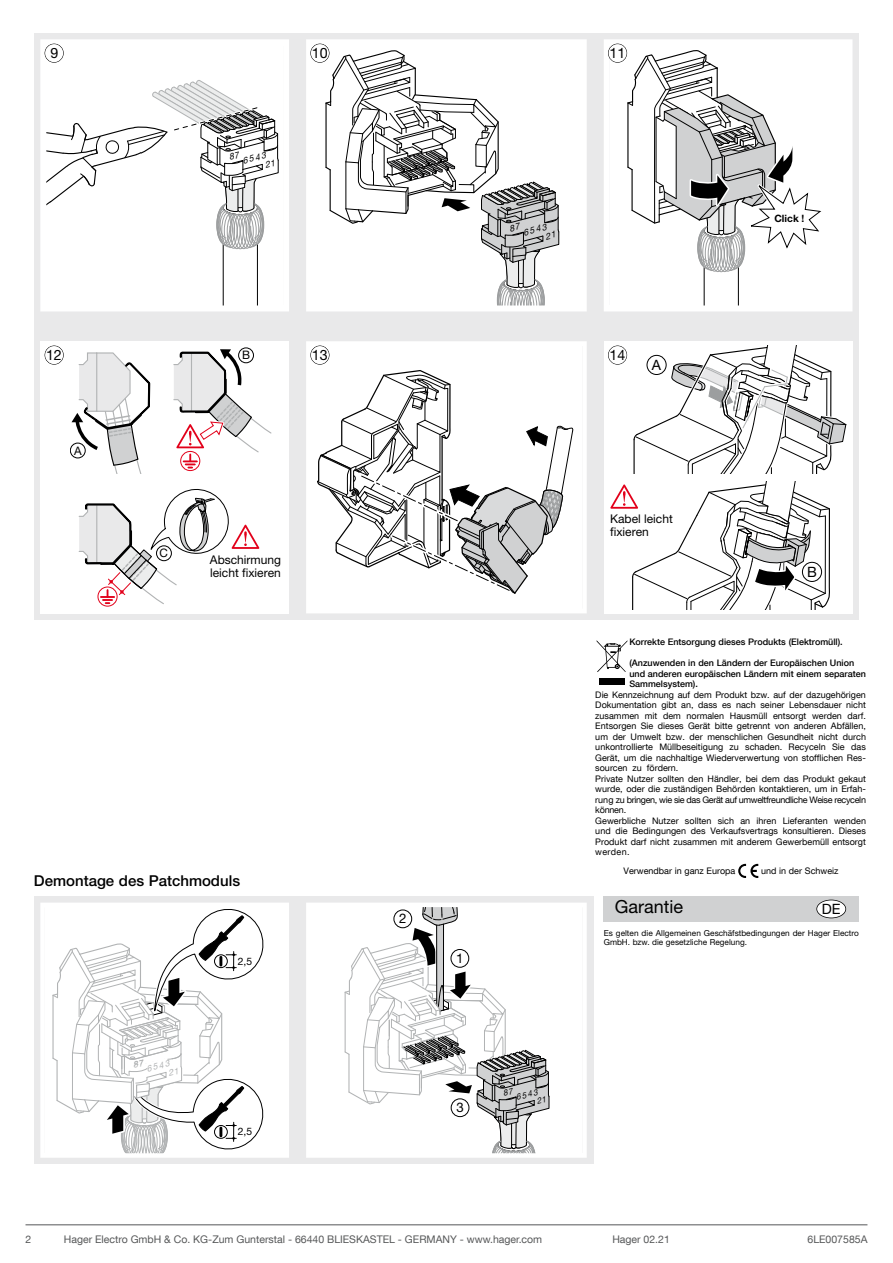
<style>
.page{position:relative;width:893px;height:1263px;background:#fff}
.page>*{position:absolute;margin:0;border:0;box-sizing:border-box;transform-origin:0 0}
.t1{font:18px "Helvetica Neue LT Com";color:#000}
.t2{font:500 15px "Helvetica Neue LT Com";color:#000}
.t3{font:14.25px "Helvetica Neue LT Com";color:#000}
.t4{font:14.25px "Helvetica Neue";color:#000}
.t5{font:13.2px "Helvetica Neue";color:#000}
.t6{font:12px/12.8px "Helvetica Neue";color:#000}
.t7{font:11.7px "Helvetica Neue";color:#000}
.t8{font:10.5px "Helvetica Neue LT Com";color:#555758}
.t9{font:10.35px "Helvetica Neue";color:#000}
.t10{font:700 10.2px "Helvetica Neue";color:#000}
.t11{font:9px/10.5px "Helvetica Neue LT Com";color:#000}
.t12{font:500 9px/10.5px "Helvetica Neue LT Com";color:#000}
.t13{font:italic 9px/9.8px "Helvetica Neue";color:#000;scale:.96 1}
.t14{font:italic 8.85px/9.4px "Helvetica Neue";color:#b1b3b4;scale:.96 1}
.t15{font:italic 8.4px/9px "Helvetica Neue";color:#000;scale:.96 1}
.t16{font:8.25px/8.7px "Helvetica Neue LT Com";color:#000}
</style>
<div class="page">
<div style="left:34px;top:318px;width:825px;height:17px;background:#e9e9ea"></div>
<div style="left:604px;top:896px;width:255px;height:26px;background:#d0d1d2"></div>
<svg style="left:816px;top:900px;width:30px;height:18px"></svg>
<div style="left:34px;top:33px;width:825px;height:285px;background:#e9e9ea"></div>
<div style="left:312px;top:45px;width:269px;height:260px;background:#fff"></div>
<div style="left:306px;top:39px;width:281px;height:272px;border:6px solid #fff"></div>
<div style="left:46px;top:45px;width:237px;height:260px;background:#fff"></div>
<div style="left:40px;top:39px;width:249px;height:272px;border:6px solid #fff"></div>
<div style="left:610px;top:45px;width:236px;height:260px;background:#fff"></div>
<svg style="left:627px;top:50px;width:195px;height:254px"></svg>
<div style="left:604px;top:39px;width:248px;height:272px;border:6px solid #fff"></div>
<div style="left:34px;top:335px;width:825px;height:285px;background:#e9e9ea"></div>
<div style="left:604px;top:341px;width:248px;height:272px;background:#fff"></div>
<div style="left:311px;top:346px;width:271px;height:263px;background:#fff"></div>
<svg style="left:317px;top:370px;width:256px;height:224px"></svg>
<div style="left:306px;top:341px;width:281px;height:272px;border:4px solid #fff"></div>
<div style="left:34px;top:896px;width:559px;height:268px;background:#e9e9ea"></div>
<div style="left:311px;top:907px;width:271px;height:246px;background:#fff"></div>
<div style="left:306px;top:902px;width:281px;height:256px;border:4px solid #fff"></div>
<div style="left:45px;top:907px;width:240px;height:246px;background:#fff"></div>
<div style="left:40px;top:902px;width:249px;height:256px;border:4px solid #fff"></div>
<div style="left:608px;top:44px;width:19px;height:18px;background:#fff;border-radius:50%"></div>
<div style="left:608px;top:44px;width:19px;height:19px;border:1px solid #000;border-radius:50%"></div>
<svg style="left:633px;top:345px;width:214px;height:128px"></svg>
<svg style="left:610px;top:482px;width:220px;height:127px"></svg>
<div style="left:608px;top:345px;width:19px;height:20px;border:1px solid #000;border-radius:50%"></div>
<div style="left:45px;top:44px;width:19px;height:19px;border:1px solid #000;border-radius:50%"></div>
<div style="left:311px;top:44px;width:18px;height:18px;background:#fff;border-radius:50%"></div>
<div style="left:310px;top:44px;width:19px;height:19px;border:1px solid #000;border-radius:50%"></div>
<div style="left:310px;top:345px;width:19px;height:20px;border:1px solid #000;border-radius:50%"></div>
<div style="left:40px;top:341px;width:249px;height:272px;background:#fff"></div>
<svg style="left:72px;top:352px;width:79px;height:121px"></svg>
<div style="left:70px;top:443px;width:15px;height:15px;border:1px solid #000;border-radius:50%"></div>
<div style="left:238px;top:348px;width:16px;height:15px;border:1px solid #000;border-radius:50%"></div>
<div style="left:179px;top:450px;width:22px;height:22px;border:3px solid #fff;border-radius:50%"></div>
<svg style="left:181px;top:451px;width:19px;height:20px"></svg>
<div style="left:180px;top:451px;width:20px;height:20px;border:1px solid #e2001a;border-radius:50%"></div>
<svg style="left:173px;top:349px;width:99px;height:119px"></svg>
<div style="left:96px;top:585px;width:23px;height:23px;border:3px solid #fff;border-radius:50%"></div>
<div style="left:98px;top:587px;width:19px;height:19px;border:1px solid #e2001a;border-radius:50%"></div>
<svg style="left:79px;top:489px;width:180px;height:116px"></svg>
<div style="left:45px;top:345px;width:19px;height:20px;border:1px solid #000;border-radius:50%"></div>
<svg style="left:738px;top:864px;width:20px;height:14px"></svg>
<div style="left:599px;top:678px;width:26px;height:7px;background:#000"></div>
<svg style="left:597px;top:640px;width:30px;height:32px"></svg>
<hr style="left:26px;top:1224px;width:841px;height:1px;background:#555758">
<svg style="left:325px;top:50px;width:235px;height:255px"></svg>
<svg style="left:46px;top:80px;width:233px;height:225px"></svg>
<svg style="left:345px;top:907px;width:205px;height:246px"></svg>
<svg style="left:52px;top:909px;width:212px;height:244px"></svg>
<h3 class="t3" style="left:51px;top:44px;width:9px">9</h3>
<h3 class="t3" style="left:312px;top:44px;width:17px">10</h3>
<h3 class="t3" style="left:46px;top:346px;width:17px">12</h3>
<p class="t7" style="left:74px;top:443px;width:9px">A</p>
<p class="t13" style="left:261px;top:151px;width:12px;text-indent:-20px;rotate:-15deg">6 5 4 3<br>21</p>
<p class="t7" style="left:242px;top:348px;width:10px">B</p>
<h3 class="t3" style="left:312px;top:346px;width:17px">13</h3>
<p class="t7" style="left:159px;top:546px;width:10px">C</p>
<h3 class="t6" style="left:210px;top:553px;width:73px">Abschirmung leicht fixieren</h3>
<h2 class="t2" style="left:34px;top:871px;width:208px">Demontage des Patchmoduls</h2>
<p class="t14" style="left:165px;top:1059px;width:12px;text-indent:-20px;rotate:-15deg">6 5 4 3<br>21</p>
<p class="t9" style="left:238px;top:955px;width:16px">2,5</p>
<p class="t9" style="left:238px;top:1125px;width:16px">2,5</p>
<h3 class="t3" style="left:609px;top:44px;width:17px">11</h3>
<p class="t13" style="left:542px;top:222px;width:12px;text-indent:-20px;rotate:-15deg">6 5 4 3<br>21</p>
<h3 class="t3" style="left:609px;top:346px;width:17px">14</h3>
<h3 class="t4" style="left:652px;top:356px;width:11px">A</h3>
<p class="t10" style="left:774px;top:212px;width:31px">Click !</p>
<h3 class="t5" style="left:399px;top:911px;width:9px">2</h3>
<h3 class="t5" style="left:456px;top:950px;width:9px">1</h3>
<h3 class="t5" style="left:456px;top:1100px;width:9px">3</h3>
<h3 class="t6" style="left:610px;top:512px;width:64px">Kabel leicht fixieren</h3>
<h3 class="t4" style="left:807px;top:563px;width:11px">B</h3>
<p class="t12" style="left:629px;top:637px;width:215px">Korrekte Entsorgung dieses Produkts (Elektromüll).</p>
<p class="t12" style="left:629px;top:658px;width:238px">(Anzuwenden in den Ländern der Europäischen Union und anderen europäischen Ländern mit einem separaten<br>Sammelsystem).</p>
<p class="t11" style="left:595px;top:689px;width:272px">Die Kennzeichnung auf dem Produkt bzw. auf der dazugehörigen Dokumentation gibt an, dass es nach seiner Lebensdauer nicht zusammen mit dem normalen Hausmüll entsorgt werden darf.<br>Entsorgen Sie dieses Gerät bitte getrennt von anderen Abfällen, um der Umwelt bzw. der menschlichen Gesundheit nicht durch unkontrollierte Müllbeseitigung zu schaden. Recyceln Sie das Gerät, um die nachhaltige Wiederverwertung von stofflichen Res&shy;sourcen zu fördern.<br>Private Nutzer sollten den Händler, bei dem das Produkt gekaut wurde, oder die zuständigen Behörden kontaktieren, um in Erfah&shy;rung zu bringen, wie sie das Gerät auf umweltfreundliche Weise recyceln können.<br>Gewerbliche Nutzer sollten sich an ihren Lieferanten wenden und die Bedingungen des Verkaufsvertrags konsultieren. Dieses Produkt darf nicht zusammen mit anderem Gewerbemüll entsorgt werden.</p>
<p class="t11" style="left:624px;top:865px;width:113px">Verwendbar in ganz Europa</p>
<p class="t11" style="left:761px;top:865px;width:79px">und in der Schweiz</p>
<h1 class="t1" style="left:615px;top:895px;width:70px">Garantie</h1>
<h3 class="t3" style="left:822px;top:900px;width:20px">DE</h3>
<p class="t16" style="left:604px;top:929px;width:257px">Es gelten die Allgemeinen Geschäfstbedingungen der Hager Electro<br>GmbH. bzw. die gesetzliche Regelung.</p>
<p class="t15" style="left:533px;top:1088px;width:11px;text-indent:-19px;rotate:-15deg">6 5 4 3<br>21</p>
<p class="t8" style="left:26px;top:1232px;width:7px">2</p>
<p class="t8" style="left:64px;top:1232px;width:480px">Hager Electro GmbH &amp; Co. KG-Zum Gunterstal - 66440 BLIESKASTEL - GERMANY - www.hager.com</p>
<p class="t8" style="left:612px;top:1232px;width:59px">Hager 02.21</p>
<p class="t8" style="left:807px;top:1232px;width:61px">6LE007585A</p>
</div>
